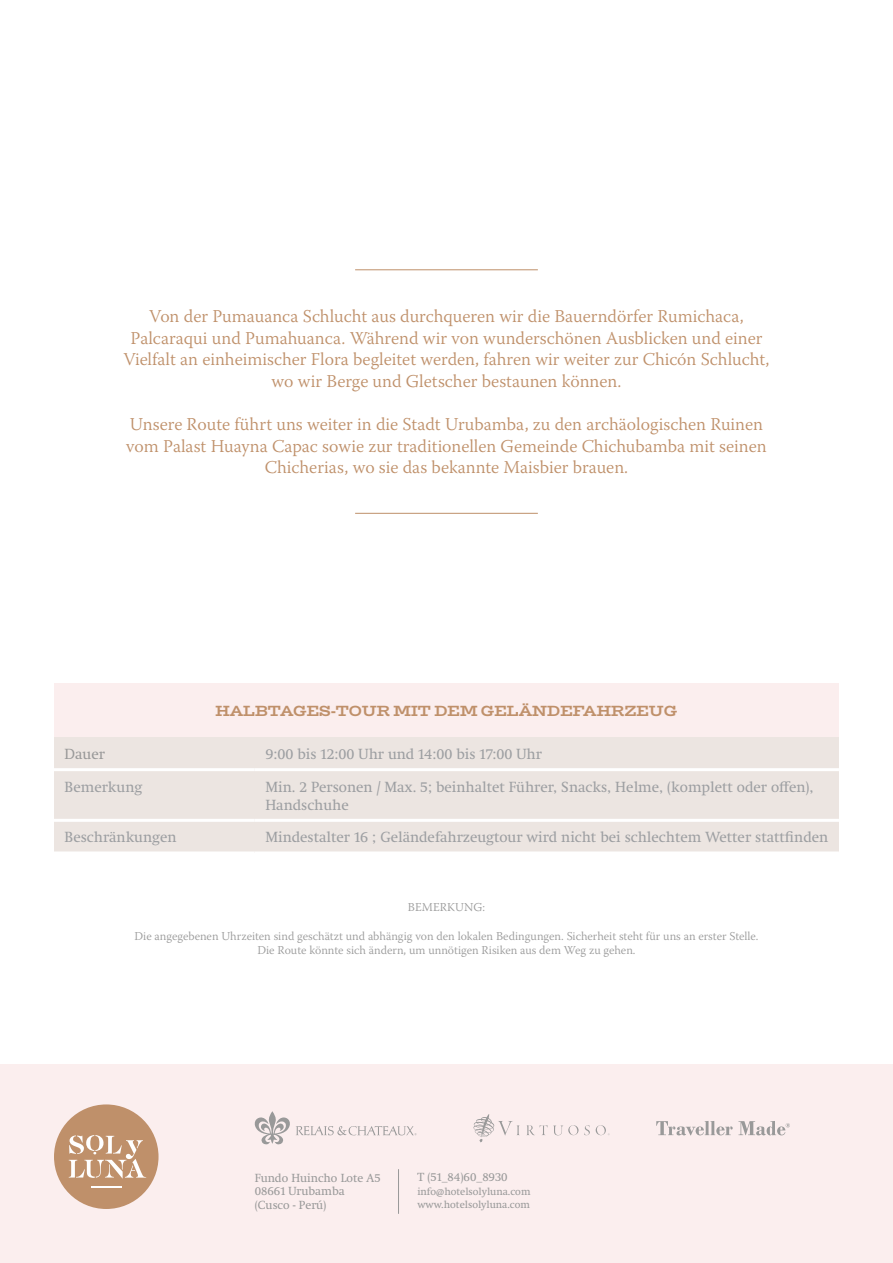
<style>
.page{position:relative;width:893px;height:1263px;background:#fff}
.page>*{position:absolute;margin:0;border:0;box-sizing:border-box;transform-origin:0 0}
.t1{font:300 18px/21.6px "Warnock Pro";color:#bf906a;text-align:center}
.t2{font:15px/18px "Swift Neue LT Pro";color:#9d9fa2}
.t3{font:15px "Trilogy Egyptian Bd Wd";color:#bf906a}
.t4{font:15px "Swift Neue LT Pro";color:#999}
.t5{font:300 12px/14.4px "Warnock Pro";color:#999;text-align:center}
.t6{font:12px/13.5px "Swift Neue LT Pro";color:#999}
.t7{font:10.5px/13.5px "Swift Neue LT Pro";color:#999}
</style>
<div class="page">
<div style="left:0;top:1064px;width:893px;height:199px;background:#fbeeee"></div>
<div style="left:54px;top:683px;width:785px;height:54px;background:#fbeeee"></div>
<div style="left:54px;top:737px;width:785px;height:114px;background:#ece5e1"></div>
<hr style="left:54px;top:768px;width:201px;height:3px;background:#fff">
<hr style="left:255px;top:768px;width:584px;height:3px;background:#fff">
<hr style="left:54px;top:819px;width:201px;height:3px;background:#fff">
<hr style="left:255px;top:819px;width:584px;height:3px;background:#fff">
<hr style="left:355px;top:270px;width:183px;height:1px;background:#bf906a">
<hr style="left:355px;top:513px;width:183px;height:1px;background:#bf906a">
<svg style="left:473px;top:1114px;width:47px;height:29px"></svg>
<svg style="left:584px;top:1125px;width:6px;height:10px"></svg>
<svg style="left:527px;top:1125px;width:51px;height:10px"></svg>
<svg style="left:596px;top:1125px;width:14px;height:10px"></svg>
<svg style="left:254px;top:1111px;width:163px;height:34px"></svg>
<svg style="left:656px;top:1121px;width:134px;height:14px"></svg>
<hr style="left:398px;top:1169px;width:1px;height:45px;background:#999">
<div style="left:54px;top:1104px;width:105px;height:105px;background:#bf906a;border-radius:50%"></div>
<hr style="left:91px;top:1187px;width:30px;height:1px;background:#fff">
<svg style="left:69px;top:1135px;width:78px;height:44px"></svg>
<p class="t1" style="left:123px;top:305px;width:648px">Von der Pumauanca Schlucht aus durchqueren wir die Bauerndörfer Rumichaca, Palcaraqui und Pumahuanca. Während wir von wunderschönen Ausblicken und einer Vielfalt an einheimischer Flora begleitet werden, fahren wir weiter zur Chicón Schlucht, wo wir Berge und Gletscher bestaunen können.</p>
<p class="t1" style="left:126px;top:413px;width:642px">Unsere Route führt uns weiter in die Stadt Urubamba, zu den archäologischen Ruinen vom Palast Huayna Capac sowie zur traditionellen Gemeinde Chichubamba mit seinen<br>Chicherias, wo sie das bekannte Maisbier brauen.</p>
<p class="t3" style="left:215px;top:702px;width:463px">HALBTAGES-TOUR MIT DEM GELÄNDEFAHRZEUG</p>
<p class="t4" style="left:65px;top:745px;width:42px">Dauer</p>
<p class="t2" style="left:265px;top:745px;width:278px">9:00 bis 12:00 Uhr und 14:00 bis 17:00 Uhr</p>
<p class="t2" style="left:65px;top:777px;width:79px">Bemerkung</p>
<p class="t2" style="left:265px;top:777px;width:550px">Min. 2 Personen / Max. 5; beinhaltet Führer, Snacks, Helme, (komplett oder offen),<br>Handschuhe</p>
<p class="t2" style="left:65px;top:828px;width:113px">Beschränkungen</p>
<p class="t2" style="left:265px;top:828px;width:564px">Mindestalter 16 ; Geländefahrzeugtour wird nicht bei schlechtem Wetter stattfinden</p>
<p class="t5" style="left:408px;top:899px;width:79px">BEMERKUNG:</p>
<p class="t5" style="left:135px;top:928px;width:625px">Die angegebenen Uhrzeiten sind geschätzt und abhängig von den lokalen Bedingungen. Sicherheit steht für uns an erster Stelle.<br>Die Route könnte sich ändern, um unnötigen Risiken aus dem Weg zu gehen.</p>
<p class="t6" style="left:255px;top:1171px;width:127px">Fundo Huincho Lote A5<br>08661 Urubamba (Cusco - Perú)</p>
<p class="t6" style="left:417px;top:1170px;width:92px">T (51_84)60_8930</p>
<p class="t7" style="left:417px;top:1184px;width:115px">info@hotelsolyluna.com www.hotelsolyluna.com</p>
</div>
